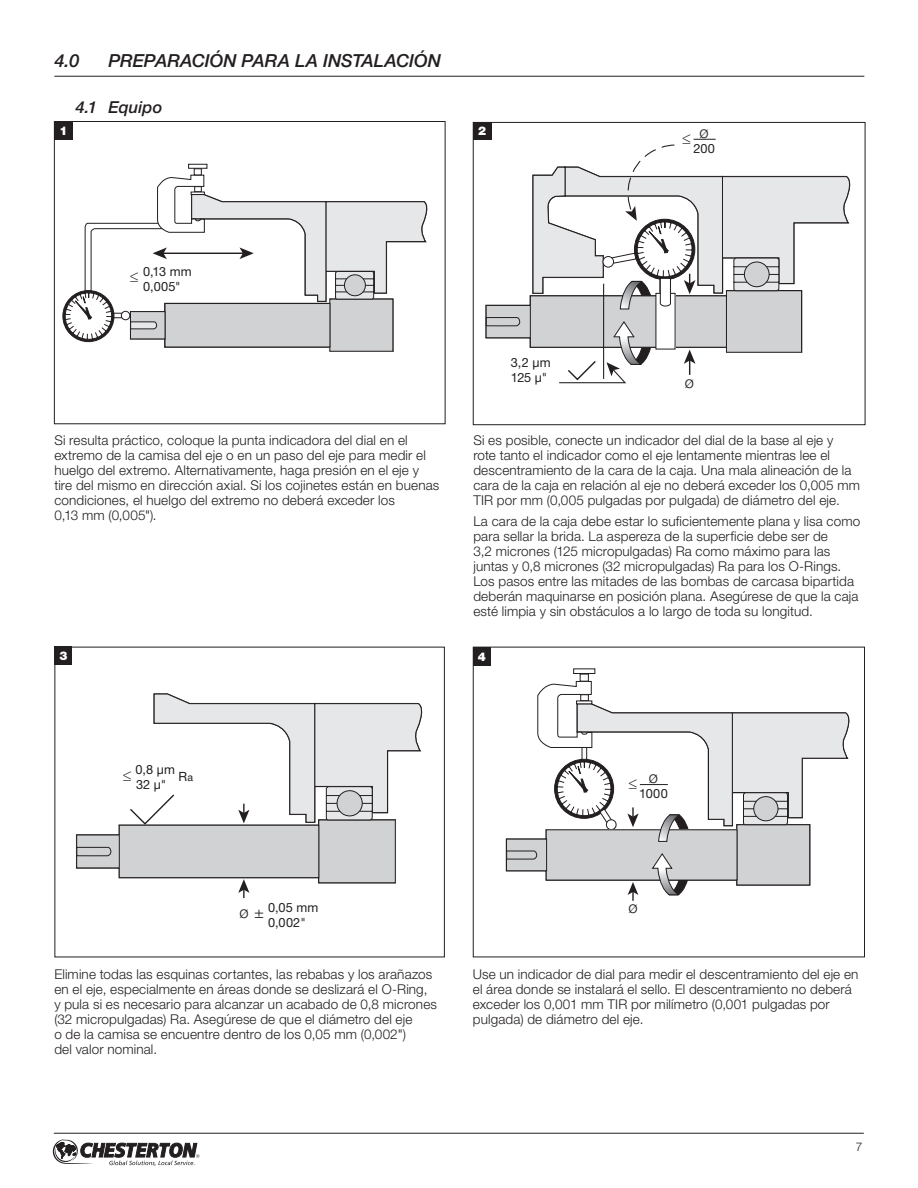
<style>
.page{position:relative;width:918px;height:1188px;background:#fff}
.page>*{position:absolute;margin:0;border:0;box-sizing:border-box;transform-origin:0 0}
.t1{font:italic 500 18px "Helvetica Neue LT Std";letter-spacing:-.005em;color:#231f20}
.t2{font:italic 500 16.5px "Helvetica Neue LT Std";letter-spacing:.005em;color:#231f20}
.t3{font:300 16.5px "Helvetica Neue LT Std";color:#231f20}
.t4{font:300 13.5px/15px "Helvetica Neue LT Std";letter-spacing:.01em;color:#231f20}
.t5{font:12.75px/15px "Helvetica Neue LT Std";letter-spacing:.01em;color:#231f20}
.t6{font:900 12px "Helvetica Neue LT Std";color:#fff}
.t7{font:300 12px "Helvetica Neue LT Std";color:#231f20}
.s1{font-weight:300;font-size:16.5px}
.s2{font-size:10.5px}
</style>
<div class="page">
<hr style="left:54px;top:1133px;width:810px;height:1px;background:#231f20">
<svg style="left:53px;top:1139px;width:146px;height:27px"></svg>
<hr style="left:54px;top:76px;width:810px;height:1px;background:#231f20">
<div style="left:473px;top:122px;width:18px;height:18px;background:#231f20"></div>
<div style="left:473px;top:122px;width:392px;height:303px;border:1px solid #231f20"></div>
<svg style="left:64px;top:164px;width:363px;height:188px"></svg>
<div style="left:54px;top:121px;width:392px;height:303px;border:1px solid #231f20"></div>
<div style="left:54px;top:122px;width:19px;height:18px;background:#231f20"></div>
<div style="left:76px;top:835px;width:46px;height:33px;background:#d1d2d4"></div>
<svg style="left:76px;top:834px;width:36px;height:22px"></svg>
<div style="left:119px;top:825px;width:200px;height:53px;background:#d1d2d4"></div>
<svg style="left:129px;top:693px;width:293px;height:205px"></svg>
<div style="left:54px;top:647px;width:18px;height:18px;background:#231f20"></div>
<div style="left:573px;top:669px;width:22px;height:5px;border:1px solid #231f20"></div>
<div style="left:580px;top:674px;width:9px;height:8px;background:#fff;border:1px solid #231f20"></div>
<div style="left:473px;top:647px;width:392px;height:310px;border:1px solid #231f20"></div>
<div style="left:473px;top:648px;width:18px;height:18px;background:#231f20"></div>
<svg style="left:485px;top:139px;width:365px;height:244px"></svg>
<svg style="left:506px;top:681px;width:343px;height:220px"></svg>
<h1 class="t1" style="left:54px;top:50px;width:27px">4.0</h1>
<h1 class="t1" style="left:108px;top:50px;width:334px">PREPARACIÓN PARA LA INSTALACIÓN</h1>
<p class="t2" style="left:75px;top:98px;width:89px">4.1 Equipo</p>
<p class="t6" style="left:60px;top:124px;width:10px">1</p>
<p class="t6" style="left:478px;top:124px;width:10px">2</p>
<p class="t5" style="left:130px;top:264px;width:64px;text-align:center"><span class="s1">≤</span> 0,13 mm<br>0,005"</p>
<p class="t5" style="left:511px;top:355px;width:41px">3,2 µm<br>125 µ"</p>
<p class="t3" style="left:682px;top:125px;width:29px">≤ ø</p>
<p class="t5" style="left:693px;top:141px;width:23px">200</p>
<p class="t3" style="left:685px;top:372px;width:11px">ø</p>
<p class="t4" style="left:54px;top:432px;width:387px">Si resulta práctico, coloque la punta indicadora del dial en el extremo de la camisa del eje o en un paso del eje para medir el huelgo del extremo. Alternativamente, haga presión en el eje y tire del mismo en dirección axial. Si los cojinetes están en buenas condiciones, el huelgo del extremo no deberá exceder los<br>0,13 mm (0,005").</p>
<p class="t4" style="left:473px;top:432px;width:388px">Si es posible, conecte un indicador del dial de la base al eje y<br>rote tanto el indicador como el eje lentamente mientras lee el descentramiento de la cara de la caja. Una mala alineación de la cara de la caja en relación al eje no deberá exceder los 0,005 mm TIR por mm (0,005 pulgadas por pulgada) de diámetro del eje.</p>
<p class="t4" style="left:473px;top:514px;width:388px">La cara de la caja debe estar lo suficientemente plana y lisa como para sellar la brida. La aspereza de la superficie debe ser de<br>3,2 micrones (125 micropulgadas) Ra como máximo para las juntas y 0,8 micrones (32 micropulgadas) Ra para los O-Rings.<br>Los pasos entre las mitades de las bombas de carcasa bipartida deberán maquinarse en posición plana. Asegúrese de que la caja esté limpia y sin obstáculos a lo largo de toda su longitud.</p>
<p class="t6" style="left:59px;top:649px;width:10px">3</p>
<p class="t6" style="left:478px;top:650px;width:10px">4</p>
<p class="t5" style="left:135px;top:762px;width:41px">0,8 µm</p>
<p class="t3" style="left:123px;top:765px;width:11px">≤</p>
<p class="t5" style="left:179px;top:769px;width:16px">R<span class="s2">a</span></p>
<p class="t5" style="left:136px;top:777px;width:32px">32 µ"</p>
<p class="t5" style="left:268px;top:900px;width:52px;text-indent:-29px"><span class="s1">ø ±</span> 0,05 mm<br>0,002"</p>
<p class="t3" style="left:628px;top:770px;width:32px">≤ ø</p>
<p class="t5" style="left:639px;top:786px;width:30px">1000</p>
<p class="t3" style="left:629px;top:897px;width:11px">ø</p>
<p class="t4" style="left:54px;top:967px;width:384px">Elimine todas las esquinas cortantes, las rebabas y los arañazos en el eje, especialmente en áreas donde se deslizará el O-Ring, y pula si es necesario para alcanzar un acabado de 0,8 micrones (32 micropulgadas) Ra. Asegúrese de que el diámetro del eje<br>o de la camisa se encuentre dentro de los 0,05 mm (0,002")<br>del valor nominal.</p>
<p class="t4" style="left:473px;top:967px;width:387px">Use un indicador de dial para medir el descentramiento del eje en el área donde se instalará el sello. El descentramiento no deberá exceder los 0,001 mm TIR por milímetro (0,001 pulgadas por pulgada) de diámetro del eje.</p>
<p class="t7" style="left:856px;top:1139px;width:8px">7</p>
</div>
